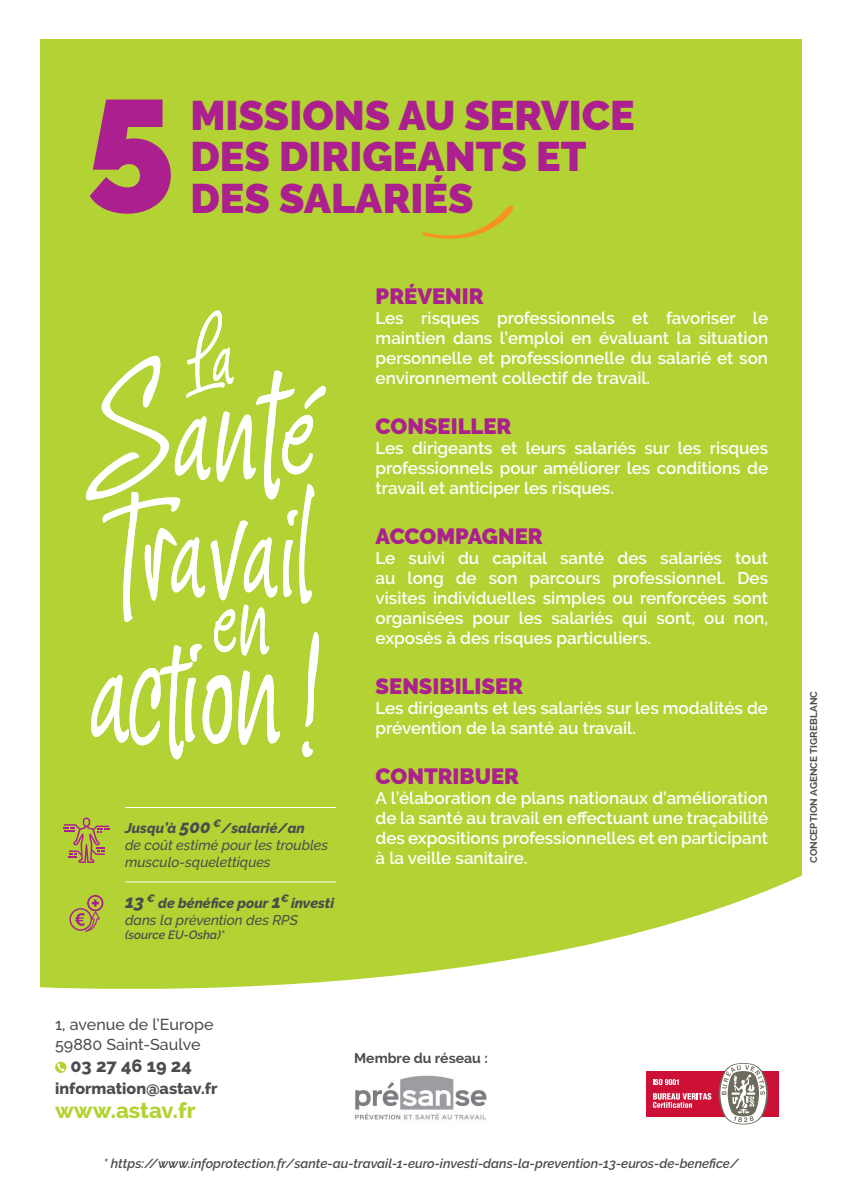
<style>
.page{position:relative;width:842px;height:1191px;background:#fff}
.page>*{position:absolute;margin:0;border:0;box-sizing:border-box;transform-origin:0 0}
.t1{font:900 158.6px "Raleway";color:#ab208e}
.t2{font:900 41.2px/41.2px "Raleway";color:#ab208e}
.t3{font:900 22px "Raleway";color:#ab208e}
.t4{font:800 22px "Raleway";color:#b3d234}
.t5{font:800 18px "Raleway";color:#4b4c4d}
.t6{font:600 17px/20px "Raleway";color:#fff;text-align:justify}
.t7{font:500 16px/20px "Raleway";color:#4b4c4d}
.t8{font:800 16px "Raleway";color:#4b4c4d}
.t9{font:italic 500 14px/16.8px "Raleway";color:#4b4c4d}
.t10{font:700 14px "Raleway";color:#4b4c4d}
.t11{font:italic 600 13px "Raleway";color:#4b4c4d}
.t12{font:italic 600 12px "Raleway";color:#4b4c4d}
.t13{font:700 10px "Raleway";color:#4b4c4d}
.s1{font-weight:800}
.s2{font-weight:800;font-size:18px}
.s3{font-weight:800;font-size:18.2px}
</style>
<div class="page">
<div style="left:40px;top:40px;width:761px;height:1111px;background:#b3d234"></div>
<svg style="left:86px;top:310px;width:240px;height:449px"></svg>
<svg style="left:40px;top:807px;width:762px;height:344px;fill:#fff"></svg>
<svg style="left:55px;top:1061px;width:11px;height:12px"></svg>
<svg style="left:422px;top:205px;width:91px;height:34px"></svg>
<div style="left:646px;top:1071px;width:133px;height:45px;background:#cd1136"></div>
<svg style="left:718px;top:1063px;width:50px;height:61px;background:#bfb2ae"></svg>
<svg style="left:653px;top:1079px;width:26px;height:6px"></svg>
<svg style="left:653px;top:1093px;width:58px;height:14px"></svg>
<img style="left:349px;top:1025px;width:144px;height:107px">
<h1 class="t1" style="left:86px;top:42px;width:91px">5</h1>
<h2 class="t2" style="left:190px;top:95px;width:446px">MISSIONS AU SERVICE<br>DES DIRIGEANTS ET<br>DES SALARIÉS</h2>
<p class="t9" style="left:125px;top:819px;width:205px"><span class="s1">Jusqu’à</span> <span class="s2">500</span> <sup>€</sup><span class="s1">/salarié/an<br></span>de coût estimé pour les troubles musculo-squelettiques</p>
<p class="t9" style="left:125px;top:895px;width:211px"><span class="s3">13</span> <sup>€</sup> <span class="s1">de bénéfice pour</span> <span class="s3">1</span><sup>€</sup> <span class="s1">investi </span>dans la prévention des RPS</p>
<p class="t12" style="left:125px;top:928px;width:101px">(source EU-Osha)*</p>
<p class="t3" style="left:376px;top:283px;width:110px">PRÉVENIR</p>
<p class="t6" style="left:376px;top:308px;width:394px">Les risques professionnels et favoriser le maintien dans l’emploi en évaluant la situation personnelle et professionnelle du salarié et son environnement collectif de travail.</p>
<p class="t3" style="left:376px;top:413px;width:137px">CONSEILLER</p>
<p class="t6" style="left:376px;top:438px;width:394px">Les dirigeants et leurs salariés sur les risques professionnels pour améliorer les conditions de travail et anticiper les risques.</p>
<p class="t3" style="left:376px;top:523px;width:169px">ACCOMPAGNER</p>
<p class="t6" style="left:376px;top:548px;width:394px">Le suivi du capital santé des salariés tout au long de son parcours professionnel. Des visites individuelles simples ou renforcées sont organisées pour les salariés qui sont, ou non, exposés à des risques particuliers.</p>
<p class="t3" style="left:376px;top:673px;width:149px">SENSIBILISER</p>
<p class="t6" style="left:376px;top:698px;width:394px">Les dirigeants et les salariés sur les modalités de prévention de la santé au travail.</p>
<p class="t3" style="left:376px;top:763px;width:145px">CONTRIBUER</p>
<p class="t6" style="left:376px;top:788px;width:394px">A l’élaboration de plans nationaux d’amélioration de la santé au travail en effectuant une traçabilité des expositions professionnelles et en participant à la veille sanitaire.</p>
<p class="t7" style="left:55px;top:1014px;width:160px">1, avenue de l’Europe<br>59880 Saint-Saulve</p>
<p class="t5" style="left:71px;top:1055px;width:123px">03 27 46 19 24</p>
<p class="t8" style="left:55px;top:1079px;width:164px">information@astav.fr</p>
<p class="t4" style="left:55px;top:1098px;width:142px">www.astav.fr</p>
<p class="t10" style="left:354px;top:1050px;width:135px">Membre du réseau :</p>
<p class="t11" style="left:103px;top:1156px;width:637px">* https://www.infoprotection.fr/sante-au-travail-1-euro-investi-dans-la-prevention-13-euros-de-benefice/</p>
<p class="t13" style="left:808px;top:863px;width:173px;rotate:-90deg">CONCEPTION AGENCE TIGREBLANC</p>
</div>
